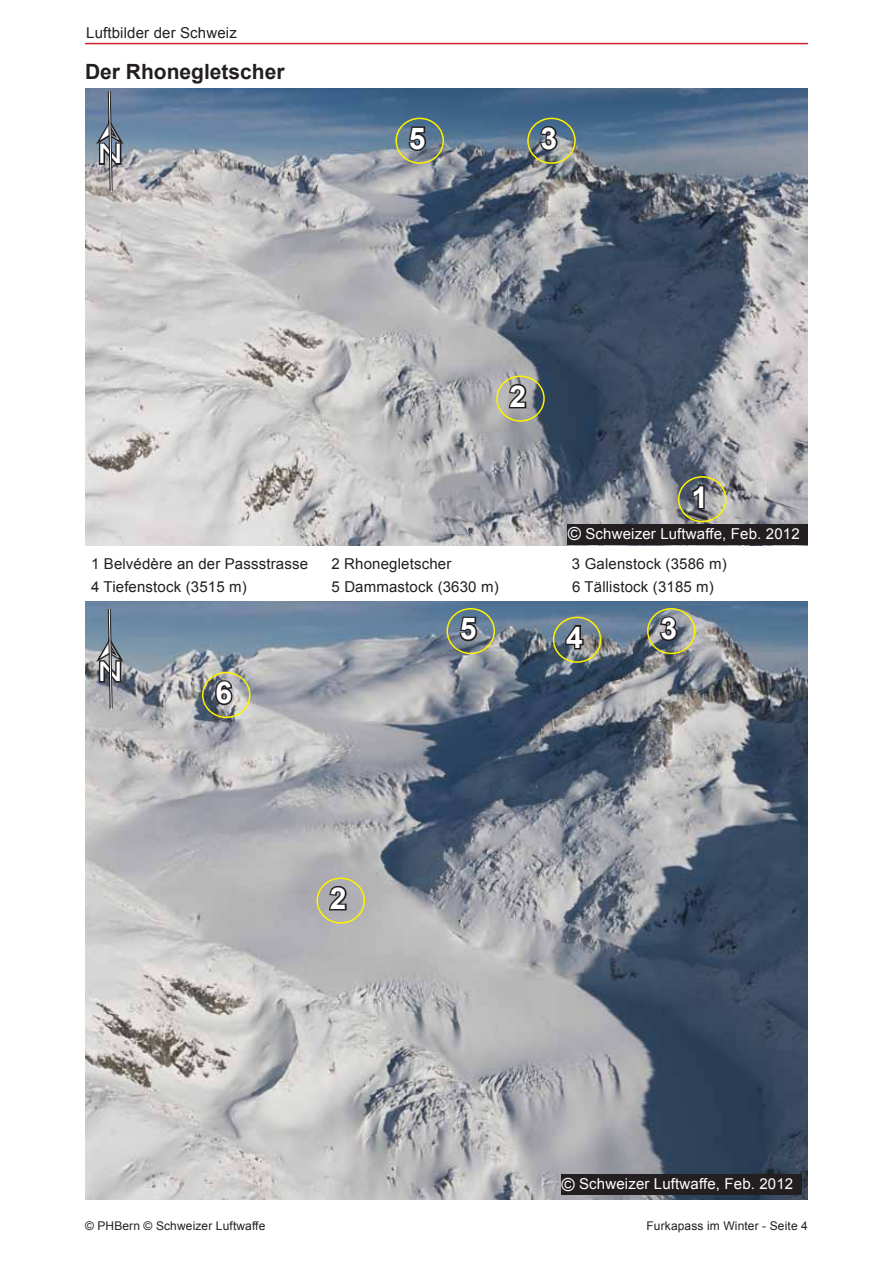
<style>
.page{position:relative;width:893px;height:1263px;background:#fff}
.page>*{position:absolute;margin:0;border:0;box-sizing:border-box;transform-origin:0 0}
.t1{font:700 30px "Arial";color:#fff}
.t2{font:27px "Arial";color:#fff;scale:1.28 1}
.t3{font:700 21px "Arial";color:#231f20}
.t4{font:15px "Arial";letter-spacing:.01em;color:#231f20}
.t5{font:15px "Arial";letter-spacing:.01em;color:#fff}
.t6{font:12px "Arial";letter-spacing:.01em;color:#231f20}
.s1{font-size:18px}
</style>
<div class="page">
<hr style="left:85px;top:43px;width:723px;height:1px;background:#d2232a">
<img style="left:85px;top:88px;width:723px;height:458px">
<img style="left:85px;top:602px;width:723px;height:597px">
<div style="left:568px;top:524px;width:240px;height:20px;background:#231f20"></div>
<div style="left:561px;top:1175px;width:240px;height:20px;background:#231f20"></div>
<div style="left:678px;top:476px;width:48px;height:46px;border:2px solid #fff200;border-radius:50%"></div>
<svg style="left:691px;top:483px;width:15px;height:27px"></svg>
<div style="left:496px;top:375px;width:49px;height:47px;border:2px solid #fff200;border-radius:50%"></div>
<svg style="left:507px;top:382px;width:21px;height:28px"></svg>
<div style="left:316px;top:877px;width:49px;height:47px;border:2px solid #fff200;border-radius:50%"></div>
<svg style="left:327px;top:884px;width:22px;height:28px"></svg>
<div style="left:647px;top:608px;width:48px;height:46px;border:2px solid #fff200;border-radius:50%"></div>
<svg style="left:658px;top:614px;width:21px;height:29px"></svg>
<div style="left:553px;top:617px;width:48px;height:46px;border:2px solid #fff200;border-radius:50%"></div>
<svg style="left:564px;top:623px;width:21px;height:28px"></svg>
<div style="left:446px;top:608px;width:49px;height:46px;border:2px solid #fff200;border-radius:50%"></div>
<svg style="left:458px;top:615px;width:21px;height:28px"></svg>
<div style="left:202px;top:672px;width:49px;height:46px;border:2px solid #fff200;border-radius:50%"></div>
<svg style="left:213px;top:679px;width:22px;height:28px"></svg>
<div style="left:395px;top:118px;width:49px;height:46px;border:2px solid #fff200;border-radius:50%"></div>
<svg style="left:407px;top:125px;width:21px;height:27px"></svg>
<div style="left:527px;top:118px;width:49px;height:46px;border:2px solid #fff200;border-radius:50%"></div>
<svg style="left:538px;top:124px;width:22px;height:28px"></svg>
<svg style="left:92px;top:91px;width:36px;height:101px;background:#778290"></svg>
<svg style="left:92px;top:608px;width:36px;height:102px;background:#798490"></svg>
<p class="t4" style="left:86px;top:22px;width:152px">Luftbilder der Schweiz</p>
<h3 class="t3" style="left:85px;top:58px;width:201px">Der Rhonegletscher</h3>
<h2 class="t2" style="left:98px;top:136px;width:21px">N</h2>
<h1 class="t1" style="left:409px;top:119px;width:18px">5</h1>
<h1 class="t1" style="left:541px;top:119px;width:18px">3</h1>
<h1 class="t1" style="left:510px;top:376px;width:18px">2</h1>
<h1 class="t1" style="left:691px;top:477px;width:18px">1</h1>
<p class="t5" style="left:568px;top:524px;width:233px"><span class="s1">©</span> Schweizer Luftwaffe, Feb. 2012</p>
<p class="t4" style="left:91px;top:554px;width:218px">1 Belvédère an der Passstrasse</p>
<p class="t4" style="left:331px;top:554px;width:121px">2 Rhonegletscher</p>
<p class="t4" style="left:572px;top:554px;width:156px">3 Galenstock (3586 m)</p>
<p class="t4" style="left:91px;top:577px;width:157px">4 Tiefenstock (3515 m)</p>
<p class="t4" style="left:332px;top:577px;width:169px">5 Dammastock (3630 m)</p>
<p class="t4" style="left:572px;top:577px;width:143px">6 Tällistock (3185 m)</p>
<h2 class="t2" style="left:98px;top:654px;width:21px">N</h2>
<h1 class="t1" style="left:215px;top:673px;width:18px">6</h1>
<h1 class="t1" style="left:330px;top:878px;width:18px">2</h1>
<h1 class="t1" style="left:460px;top:609px;width:18px">5</h1>
<h1 class="t1" style="left:566px;top:617px;width:18px">4</h1>
<h1 class="t1" style="left:660px;top:609px;width:18px">3</h1>
<p class="t5" style="left:561px;top:1174px;width:233px"><span class="s1">©</span> Schweizer Luftwaffe, Feb. 2012</p>
<p class="t6" style="left:85px;top:1218px;width:182px">© PHBern © Schweizer Luftwaffe</p>
<p class="t6" style="left:646px;top:1218px;width:163px">Furkapass im Winter - Seite 4</p>
</div>
